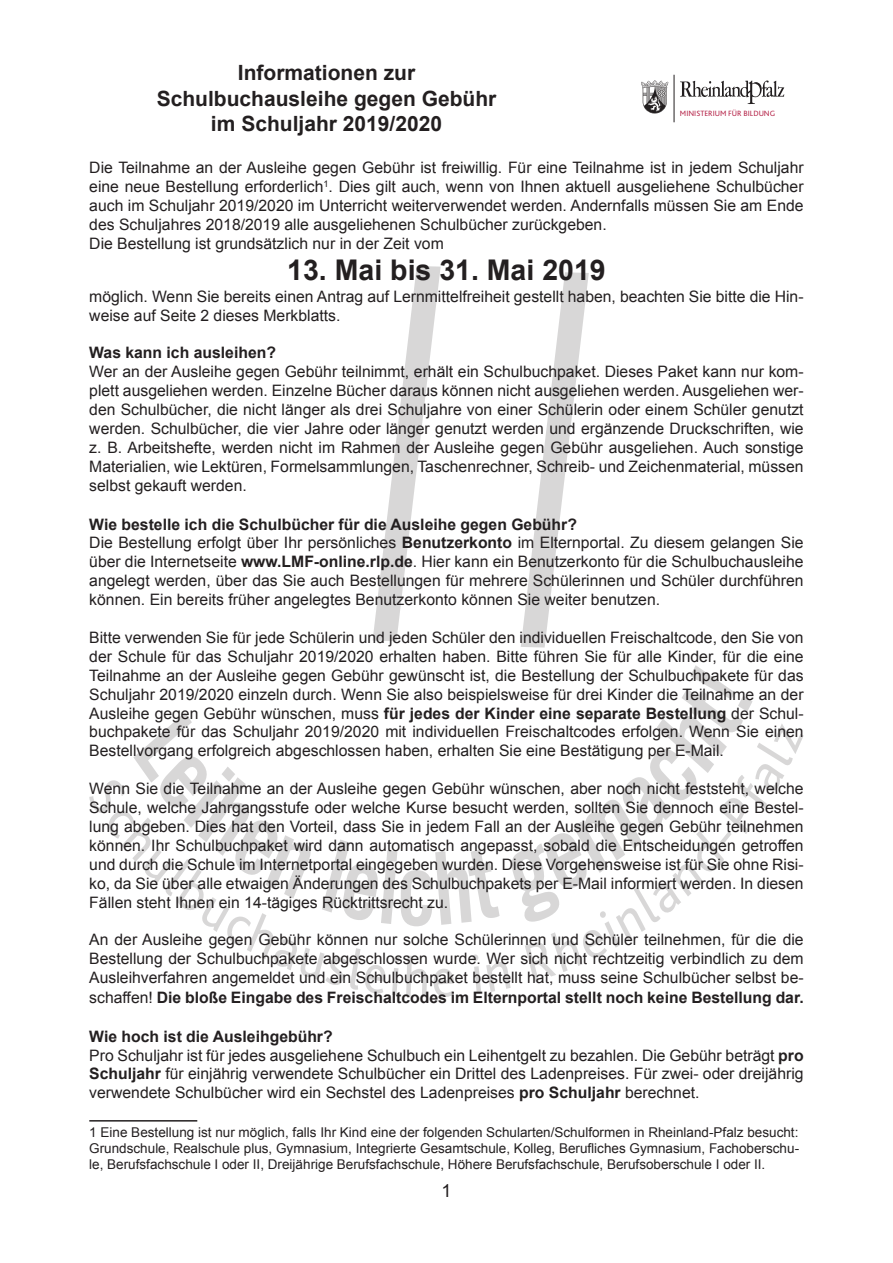
<style>
.page{position:relative;width:893px;height:1263px;background:#fff}
.page>*{position:absolute;margin:0;border:0;box-sizing:border-box;transform-origin:0 0}
.t1{font:700 28.5px "Arial";color:#231f20}
.t2{font:700 21px "Arial";color:#231f20}
.t3{font:18px "Arial";color:#231f20}
.t4{font:15.75px/18.9px "Arial";color:#231f20;text-align:justify}
.t5{font:700 15.75px "Arial";color:#231f20}
.t6{font:13.5px/16.2px "Arial";color:#231f20;text-align:justify}
.t7{font:7.95px "Bliss 2";color:#b6274b}
.s1{font-weight:700}
</style>
<div class="page">
<hr style="left:89px;top:1120px;width:108px;height:1px;background:#231f20">
<svg style="left:521px;top:272px;width:68px;height:375px"></svg>
<svg style="left:373px;top:266px;width:68px;height:375px"></svg>
<svg style="left:173px;top:665px;width:579px;height:58px"></svg>
<svg style="left:89px;top:723px;width:715px;height:274px"></svg>
<svg style="left:641px;top:80px;width:27px;height:34px"></svg>
<svg style="left:680px;top:80px;width:104px;height:24px"></svg>
<hr style="left:674px;top:75px;width:1px;height:47px;background:#231f20">
<p class="t2" style="left:238px;top:59px;width:179px">Informationen zur</p>
<p class="t2" style="left:157px;top:84px;width:341px">Schulbuchausleihe gegen Gebühr</p>
<p class="t2" style="left:211px;top:109px;width:233px">im Schuljahr 2019/2020</p>
<p class="t7" style="left:680px;top:109px;width:97px">MINISTERIUM FÜR BILDUNG</p>
<p class="t4" style="left:89px;top:158px;width:716px">Die Teilnahme an der Ausleihe gegen Gebühr ist freiwillig. Für eine Teilnahme ist in jedem Schuljahr eine neue Bestellung erforderlich<sup>1</sup>. Dies gilt auch, wenn von Ihnen aktuell ausgeliehene Schulbücher auch im Schuljahr 2019/2020 im Unterricht weiterverwendet werden. Andernfalls müssen Sie am Ende des Schuljahres 2018/2019 alle ausgeliehenen Schulbücher zurückgeben.</p>
<p class="t4" style="left:89px;top:234px;width:356px">Die Bestellung ist grundsätzlich nur in der Zeit vom</p>
<p class="t1" style="left:287px;top:251px;width:320px">13. Mai bis 31. Mai 2019</p>
<p class="t4" style="left:89px;top:287px;width:716px">möglich. Wenn Sie bereits einen Antrag auf Lernmittelfreiheit gestellt haben, beachten Sie bitte die Hin&shy;weise auf Seite 2 dieses Merkblatts.</p>
<p class="t5" style="left:89px;top:342px;width:188px">Was kann ich ausleihen?</p>
<p class="t4" style="left:89px;top:363px;width:716px">Wer an der Ausleihe gegen Gebühr teilnimmt, erhält ein Schulbuchpaket. Dieses Paket kann nur kom&shy;plett ausgeliehen werden. Einzelne Bücher daraus können nicht ausgeliehen werden. Ausgeliehen wer&shy;den Schulbücher, die nicht länger als drei Schuljahre von einer Schülerin oder einem Schüler genutzt werden. Schulbücher, die vier Jahre oder länger genutzt werden und ergänzende Druckschriften, wie z. B. Arbeitshefte, werden nicht im Rahmen der Ausleihe gegen Gebühr ausgeliehen. Auch sonstige Materialien, wie Lektüren, Formelsammlungen, Taschenrechner, Schreib- und Zeichenmaterial, müssen selbst gekauft werden.</p>
<p class="t5" style="left:89px;top:513px;width:489px">Wie bestelle ich die Schulbücher für die Ausleihe gegen Gebühr?</p>
<p class="t4" style="left:89px;top:534px;width:716px">Die Bestellung erfolgt über Ihr persönliches <span class="s1">Benutzerkonto</span> im Elternportal. Zu diesem gelangen Sie über die Internetseite <span class="s1">www.LMF-online.rlp.de</span>. Hier kann ein Benutzerkonto für die Schulbuchausleihe angelegt werden, über das Sie auch Bestellungen für mehrere Schülerinnen und Schüler durchführen können. Ein bereits früher angelegtes Benutzerkonto können Sie weiter benutzen.</p>
<p class="t4" style="left:89px;top:628px;width:716px">Bitte verwenden Sie für jede Schülerin und jeden Schüler den individuellen Freischaltcode, den Sie von der Schule für das Schuljahr 2019/2020 erhalten haben. Bitte führen Sie für alle Kinder, für die eine Teilnahme an der Ausleihe gegen Gebühr gewünscht ist, die Bestellung der Schulbuchpakete für das Schuljahr 2019/2020 einzeln durch. Wenn Sie also beispielsweise für drei Kinder die Teilnahme an der Ausleihe gegen Gebühr wünschen, muss <span class="s1">für jedes der Kinder eine separate Bestellung</span> der Schul&shy;buchpakete für das Schuljahr 2019/2020 mit individuellen Freischaltcodes erfolgen. Wenn Sie einen Bestellvorgang erfolgreich abgeschlossen haben, erhalten Sie eine Bestätigung per E-Mail.</p>
<p class="t4" style="left:89px;top:779px;width:716px">Wenn Sie die Teilnahme an der Ausleihe gegen Gebühr wünschen, aber noch nicht feststeht, welche Schule, welche Jahrgangsstufe oder welche Kurse besucht werden, sollten Sie dennoch eine Bestel&shy;lung abgeben. Dies hat den Vorteil, dass Sie in jedem Fall an der Ausleihe gegen Gebühr teilnehmen können. Ihr Schulbuchpaket wird dann automatisch angepasst, sobald die Entscheidungen getroffen und durch die Schule im Internetportal eingegeben wurden. Diese Vorgehensweise ist für Sie ohne Risi&shy;ko, da Sie über alle etwaigen Änderungen des Schulbuchpakets per E-Mail informiert werden. In diesen Fällen steht Ihnen ein 14-tägiges Rücktrittsrecht zu.</p>
<p class="t4" style="left:89px;top:930px;width:716px">An der Ausleihe gegen Gebühr können nur solche Schülerinnen und Schüler teilnehmen, für die die Bestellung der Schulbuchpakete abgeschlossen wurde. Wer sich nicht rechtzeitig verbindlich zu dem Ausleihverfahren angemeldet und ein Schulbuchpaket bestellt hat, muss seine Schulbücher selbst be&shy;schaffen! <span class="s1">Die bloße Eingabe des Freischaltcodes im Elternportal stellt noch keine Bestellung dar.</span></p>
<p class="t5" style="left:89px;top:1026px;width:245px">Wie hoch ist die Ausleihgebühr?</p>
<p class="t4" style="left:89px;top:1046px;width:716px">Pro Schuljahr ist für jedes ausgeliehene Schulbuch ein Leihentgelt zu bezahlen. Die Gebühr beträgt <span class="s1">pro Schuljahr</span> für einjährig verwendete Schulbücher ein Drittel des Ladenpreises. Für zwei- oder dreijährig verwendete Schulbücher wird ein Sechstel des Ladenpreises <span class="s1">pro Schuljahr</span> berechnet.</p>
<p class="t6" style="left:89px;top:1124px;width:711px">1 Eine Bestellung ist nur möglich, falls Ihr Kind eine der folgenden Schularten/Schulformen in Rheinland-Pfalz besucht:<br>Grundschule, Realschule plus, Gymnasium, Integrierte Gesamtschule, Kolleg, Berufliches Gymnasium, Fachoberschu&shy;le, Berufsfachschule I oder II, Dreijährige Berufsfachschule, Höhere Berufsfachschule, Berufsoberschule I oder II.</p>
<p class="t3" style="left:441px;top:1179px;width:12px">1</p>
</div>
